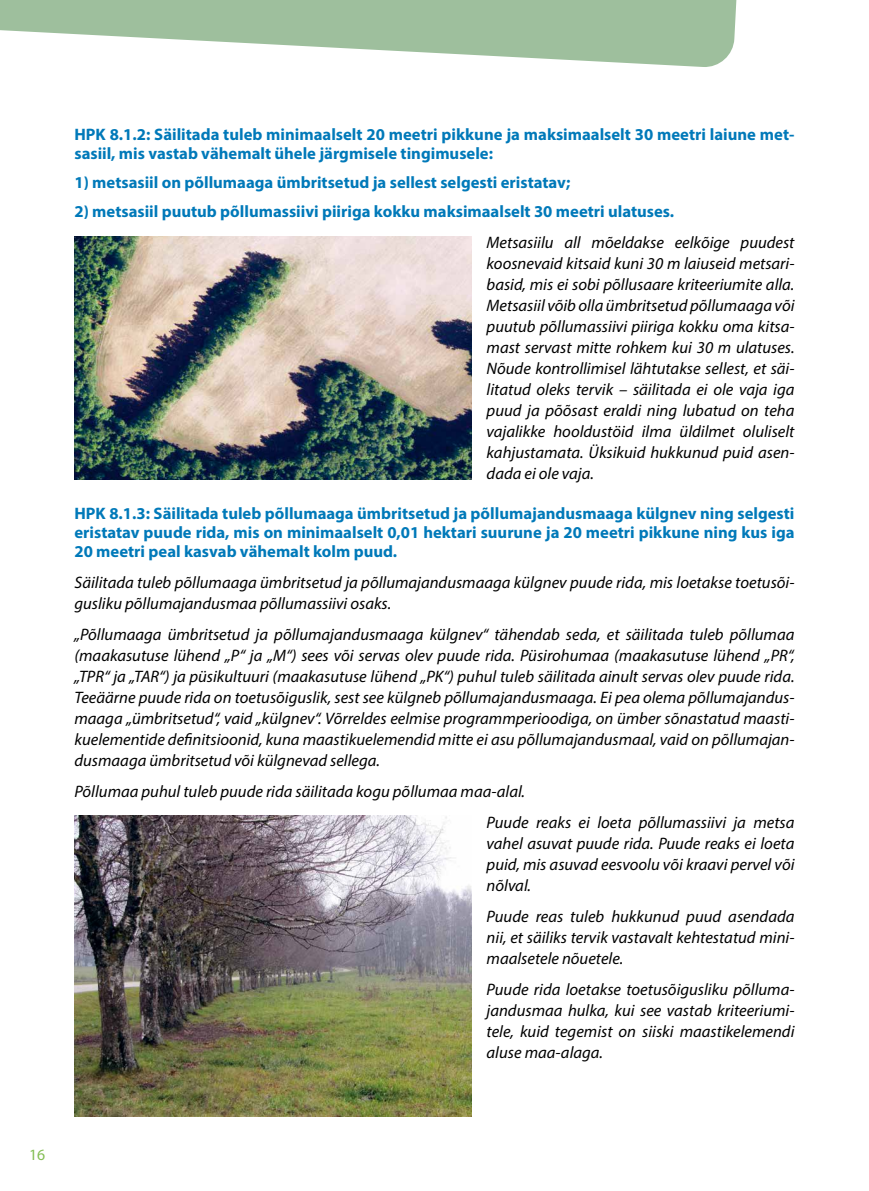
<style>
.page{position:relative;width:869px;height:1191px;background:#fff}
.page>*{position:absolute;margin:0;border:0;box-sizing:border-box;transform-origin:0 0}
.t1{font:italic 16.62px/21px "Myriad Pro";color:#000;text-align:justify}
.t2{font:700 16.62px/19.2px "Myriad Pro";color:#0079b9}
.t3{font:15.75px "Myriad Pro";color:#84be54}
</style>
<div class="page">
<svg style="left:0;top:0;width:737px;height:67px;fill:#9ebf9d"></svg>
<img style="left:74px;top:236px;width:397px;height:243px">
<img style="left:74px;top:815px;width:397px;height:301px">
<p class="t2" style="left:74px;top:124px;width:721px">HPK 8.1.2: Säilitada tuleb minimaalselt 20 meetri pikkune ja maksimaalselt 30 meetri laiune met&shy;sasiil, mis vastab vähemalt ühele järgmisele tingimusele:</p>
<p class="t2" style="left:74px;top:172px;width:497px">1) metsasiil on põllumaaga ümbritsetud ja sellest selgesti eristatav;</p>
<p class="t2" style="left:74px;top:202px;width:601px">2) metsasiil puutub põllumassiivi piiriga kokku maksimaalselt 30 meetri ulatuses.</p>
<p class="t1" style="left:486px;top:232px;width:309px">Metsasiilu all mõeldakse eelkõige puudest koosnevaid kitsaid kuni 30 m laiuseid metsari&shy;basid, mis ei sobi põllusaare kriteeriumite alla.<br>Metsasiil võib olla ümbritsetud põllumaaga või puutub põllumassiivi piiriga kokku oma kitsa&shy;mast servast mitte rohkem kui 30 m ulatuses.<br>Nõude kontrollimisel lähtutakse sellest, et säi&shy;litatud oleks tervik – säilitada ei ole vaja iga puud ja põõsast eraldi ning lubatud on teha vajalikke hooldustöid ilma üldilmet oluliselt kahjustamata. Üksikuid hukkunud puid asen&shy;dada ei ole vaja.</p>
<p class="t2" style="left:74px;top:503px;width:721px;text-align:justify">HPK 8.1.3: Säilitada tuleb põllumaaga ümbritsetud ja põllumajandusmaaga külgnev ning selgesti eristatav puude rida, mis on minimaalselt 0,01 hektari suurune ja 20 meetri pikkune ning kus iga 20 meetri peal kasvab vähemalt kolm puud.</p>
<p class="t1" style="left:74px;top:571px;width:721px">Säilitada tuleb põllumaaga ümbritsetud ja põllumajandusmaaga külgnev puude rida, mis loetakse toetusõi&shy;gusliku põllumajandusmaa põllumassiivi osaks.</p>
<p class="t1" style="left:74px;top:623px;width:721px">„Põllumaaga ümbritsetud ja põllumajandusmaaga külgnev“ tähendab seda, et säilitada tuleb põllumaa (maakasutuse lühend „P“ ja „M“) sees või servas olev puude rida. Püsirohumaa (maakasutuse lühend „PR“, „TPR“ ja „TAR“) ja püsikultuuri (maakasutuse lühend „PK“) puhul tuleb säilitada ainult servas olev puude rida.<br>Teeäärne puude rida on toetusõiguslik, sest see külgneb põllumajandusmaaga. Ei pea olema põllumajandus&shy;maaga „ümbritsetud“, vaid „külgnev“. Võrreldes eelmise programmperioodiga, on ümber sõnastatud maasti&shy;kuelementide definitsioonid, kuna maastikuelemendid mitte ei asu põllumajandusmaal, vaid on põllumajan&shy;dusmaaga ümbritsetud või külgnevad sellega.</p>
<p class="t1" style="left:486px;top:775px;width:309px;line-height:31px;text-indent:-412px">Põllumaa puhul tuleb puude rida säilitada kogu põllumaa maa-alal.<br>Puude reaks ei loeta põllumassiivi ja metsa</p>
<p class="t1" style="left:486px;top:832px;width:309px">vahel asuvat puude rida. Puude reaks ei loeta puid, mis asuvad eesvoolu või kraavi pervel või nõlval.</p>
<p class="t1" style="left:486px;top:905px;width:309px">Puude reas tuleb hukkunud puud asendada nii, et säiliks tervik vastavalt kehtestatud mini&shy;maalsetele nõuetele.</p>
<p class="t1" style="left:486px;top:978px;width:309px">Puude rida loetakse toetusõigusliku põlluma&shy;jandusmaa hulka, kui see vastab kriteeriumi&shy;tele, kuid tegemist on siiski maastikelemendi aluse maa-alaga.</p>
<p class="t3" style="left:29px;top:1144px;width:18px">16</p>
</div>
